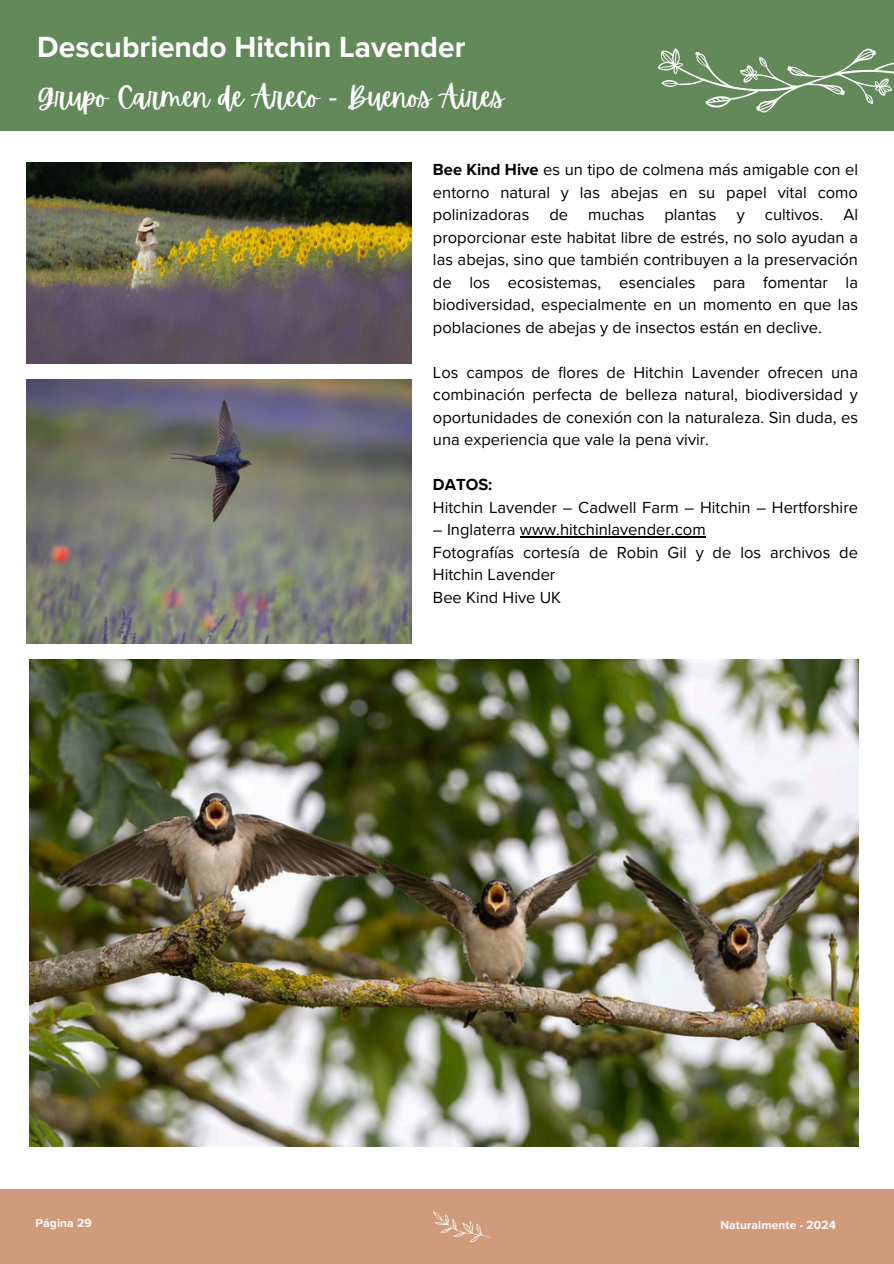
<style>
.page{position:relative;width:894px;height:1264px;background:#fff}
.page>*{position:absolute;margin:0;border:0;box-sizing:border-box;transform-origin:0 0}
.t1{font:700 30px "Proxima Nova";color:#fff}
.t2{font:28.5px "Apricots";color:#fff}
.t3{font:16.5px/22.5px "Proxima Nova";color:#000;text-align:justify}
.t4{font:700 12px "Proxima Nova";letter-spacing:.01em;color:#fff}
.s1{font-family:"Noto Sans"}
.s2{font-weight:700}
</style>
<div class="page">
<div style="left:0;top:0;width:893px;height:131px;background:#63895b"></div>
<svg style="left:658px;top:48px;width:235px;height:65px"></svg>
<div style="left:0;top:1189px;width:893px;height:74px;background:#d09b7b"></div>
<svg style="left:433px;top:1211px;width:58px;height:30px"></svg>
<img style="left:30px;top:659px;width:828px;height:487px">
<img style="left:26px;top:162px;width:385px;height:202px">
<img style="left:26px;top:379px;width:385px;height:265px">
<hr style="left:520px;top:536px;width:185px;height:1px;background:#000">
<h1 class="t1" style="left:37px;top:30px;width:429px">Descubriendo Hitchin Lavender</h1>
<h3 class="t2" style="left:37px;top:81px;width:468px">Grupo Carmen de Areco <span class="s1">-</span> Buenos Aires</h3>
<p class="t3" style="left:433px;top:159px;width:426px"><span class="s2">Bee Kind Hive</span> es un tipo de colmena más amigable con el entorno natural y las abejas en su papel vital como polinizadoras de muchas plantas y cultivos. Al proporcionar este habitat libre de estrés, no solo ayudan a las abejas, sino que también contribuyen a la preservación de los ecosistemas, esenciales para fomentar la biodiversidad, especialmente en un momento en que las poblaciones de abejas y de insectos están en declive.</p>
<p class="t3" style="left:433px;top:361px;width:426px">Los campos de flores de Hitchin Lavender ofrecen una combinación perfecta de belleza natural, biodiversidad y oportunidades de conexión con la naturaleza. Sin duda, es una experiencia que vale la pena vivir.</p>
<h3 class="t3" style="left:433px;top:474px;width:426px"><span class="s2">DATOS:<br></span>Hitchin Lavender – Cadwell Farm – Hitchin – Hertforshire</h3>
<h3 class="t3" style="left:433px;top:519px;width:426px;text-align:left">– Inglaterra www.hitchinlavender.com<br>Fotografías cortesía de Robin Gil y de los archivos de<br>Hitchin Lavender<br>Bee Kind Hive UK</h3>
<h2 class="t4" style="left:36px;top:1216px;width:58px">Página 29</h2>
<p class="t4" style="left:720px;top:1218px;width:117px">Naturalmente - 2024</p>
</div>
